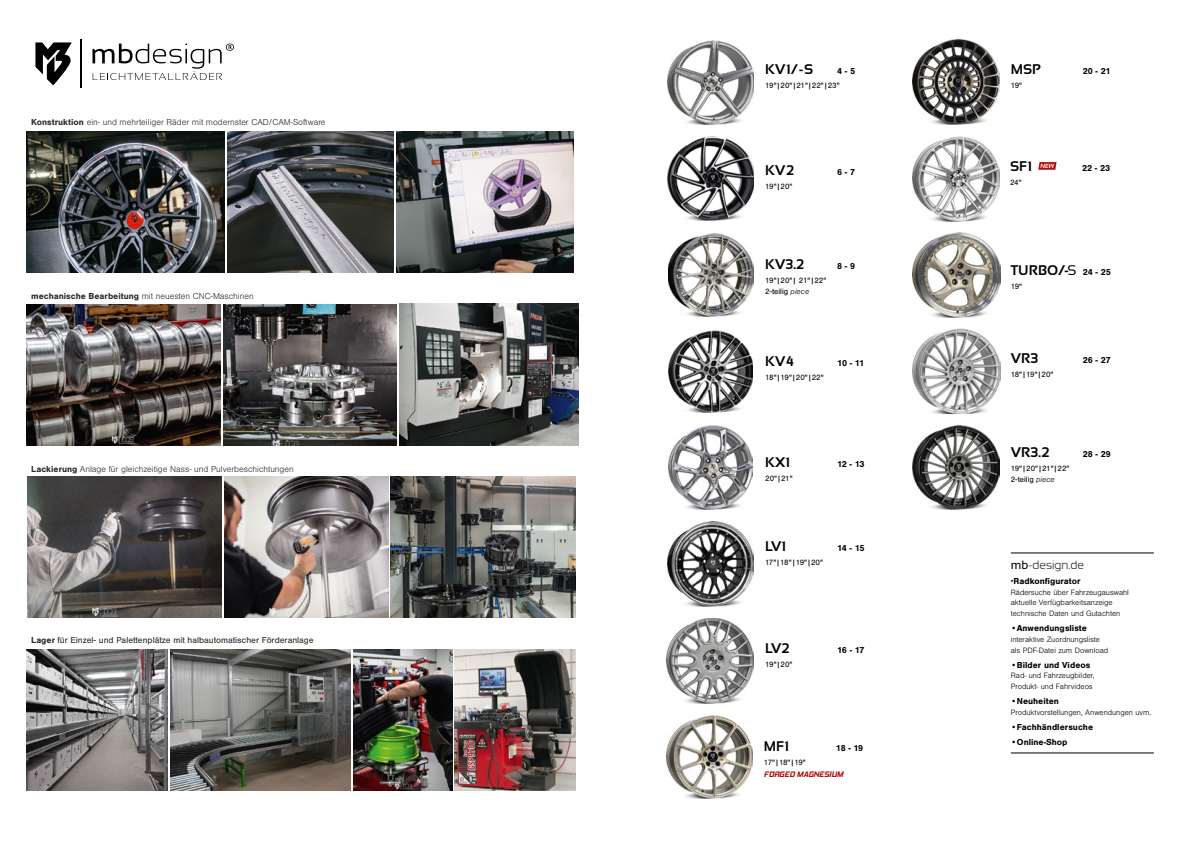
<style>
.page{position:relative;width:1191px;height:842px;background:#fff}
.page>*{position:absolute;margin:0;border:0;box-sizing:border-box;transform-origin:0 0}
.t1{font:700 14px "Sansation";color:#000}
.t2{font:300 12px "Sansation";color:#000}
.t3{font:300 9px "Sans";color:#282827}
.t4{font:700 9px "Sans";color:#000}
.t5{font:9px "Sans";color:#282827}
.t6{font:300 8px/10.8px "Sans";color:#000}
.t7{font:8px/11px "Sans";letter-spacing:-.005em;color:#000}
.t8{font:italic 700 8px "Hemi Head Rg";color:#b10a0c}
.t9{font:italic 700 6px "Sansation";color:#fff}
.s1{font-weight:700}
.s2{font-weight:300;font-style:italic}
.s3{font-weight:400}
.s4{font-family:"Sans";font-size:9px}
.s5{font-family:"Sansation";font-weight:300}
</style>
<div class="page">
<img style="left:27px;top:649px;width:141px;height:141px">
<img style="left:396px;top:132px;width:177px;height:141px">
<img style="left:228px;top:132px;width:165px;height:141px">
<img style="left:399px;top:304px;width:179px;height:141px">
<img style="left:27px;top:132px;width:198px;height:141px">
<img style="left:223px;top:304px;width:173px;height:141px">
<img style="left:27px;top:304px;width:193px;height:141px">
<img style="left:224px;top:477px;width:164px;height:140px">
<img style="left:27px;top:477px;width:194px;height:141px">
<img style="left:170px;top:649px;width:180px;height:141px">
<img style="left:353px;top:649px;width:99px;height:141px">
<img style="left:455px;top:649px;width:120px;height:141px">
<img style="left:391px;top:477px;width:184px;height:141px">
<img style="left:668px;top:40px;width:86px;height:84px">
<img style="left:668px;top:137px;width:86px;height:84px">
<img style="left:668px;top:233px;width:85px;height:83px">
<img style="left:668px;top:330px;width:85px;height:82px">
<img style="left:669px;top:426px;width:83px;height:84px">
<img style="left:668px;top:522px;width:85px;height:85px">
<img style="left:666px;top:618px;width:87px;height:85px">
<img style="left:666px;top:715px;width:86px;height:83px">
<img style="left:912px;top:426px;width:87px;height:84px">
<img style="left:912px;top:40px;width:87px;height:85px">
<img style="left:912px;top:232px;width:88px;height:85px">
<img style="left:912px;top:136px;width:87px;height:85px">
<img style="left:912px;top:329px;width:88px;height:85px">
<hr style="left:80px;top:40px;width:2px;height:48px;background:#000">
<svg style="left:35px;top:42px;width:37px;height:43px"></svg>
<svg style="left:92px;top:44px;width:142px;height:36px"></svg>
<svg style="left:1038px;top:162px;width:18px;height:8px"></svg>
<hr style="left:1010px;top:553px;width:143px;height:1px;background:#000">
<hr style="left:1010px;top:753px;width:143px;height:1px;background:#000">
<p class="t3" style="left:31px;top:117px;width:296px"><span class="s1">Konstruktion</span> ein- und mehrteiliger Räder mit modernster CAD/CAM-Software</p>
<p class="t3" style="left:31px;top:291px;width:224px"><span class="s1">mechanische Bearbeitung</span> mit neuesten CNC-Maschinen</p>
<p class="t3" style="left:31px;top:464px;width:264px"><span class="s1">Lackierung</span> Anlage für gleichzeitige Nass- und Pulverbeschichtungen</p>
<p class="t5" style="left:31px;top:635px;width:284px"><span class="s1">Lager</span> für Einzel- und Palettenplätze mit halbautomatischer Förderanlage</p>
<h1 class="t1" style="left:765px;top:62px;width:50px">KV1/-S</h1>
<p class="t4" style="left:837px;top:66px;width:19px">4 - 5</p>
<p class="t7" style="left:765px;top:80px;width:76px">19"|20"|21"|22"|23"</p>
<h1 class="t1" style="left:765px;top:163px;width:31px">KV2</h1>
<p class="t4" style="left:837px;top:167px;width:19px">6 - 7</p>
<p class="t7" style="left:765px;top:181px;width:29px">19"|20"</p>
<h1 class="t1" style="left:765px;top:257px;width:41px">KV3.2</h1>
<p class="t4" style="left:837px;top:261px;width:19px">8 - 9</p>
<p class="t7" style="left:765px;top:275px;width:62px">19"|20"| 21"|22"<br>2-teilig <span class="s2">piece</span></p>
<h1 class="t1" style="left:765px;top:353px;width:30px">KV4</h1>
<p class="t4" style="left:837px;top:358px;width:29px">10 - 11</p>
<p class="t7" style="left:765px;top:372px;width:60px">18"|19"|20"|22"</p>
<h1 class="t1" style="left:765px;top:454px;width:26px">KX1</h1>
<p class="t4" style="left:837px;top:458px;width:29px">12 - 13</p>
<p class="t7" style="left:765px;top:473px;width:29px">20"|21"</p>
<h1 class="t1" style="left:765px;top:539px;width:22px">LV1</h1>
<p class="t4" style="left:837px;top:543px;width:29px">14 - 15</p>
<p class="t7" style="left:765px;top:557px;width:59px">17"|18"|19"|20"</p>
<h1 class="t1" style="left:765px;top:640px;width:26px">LV2</h1>
<p class="t4" style="left:837px;top:645px;width:29px">16 - 17</p>
<p class="t7" style="left:765px;top:659px;width:29px">19"|20"</p>
<h1 class="t1" style="left:764px;top:739px;width:26px">MF1</h1>
<p class="t4" style="left:836px;top:743px;width:29px">18 - 19</p>
<p class="t7" style="left:764px;top:757px;width:43px">17"|18"|19"</p>
<p class="t8" style="left:764px;top:770px;width:81px">FORGED MAGNESIUM</p>
<h1 class="t1" style="left:1010px;top:61px;width:31px">MSP</h1>
<p class="t4" style="left:1082px;top:66px;width:29px">20 - 21</p>
<p class="t7" style="left:1010px;top:80px;width:13px">19"</p>
<h1 class="t1" style="left:1010px;top:158px;width:23px">SF1</h1>
<p class="t4" style="left:1082px;top:163px;width:30px">22 - 23</p>
<p class="t7" style="left:1010px;top:177px;width:13px">24"</p>
<p class="t9" style="left:1040px;top:163px;width:16px">NEW</p>
<h1 class="t1" style="left:1010px;top:262px;width:101px">TURBO/-<span class="s3">S</span> <span class="s4">24 - 25</span></h1>
<p class="t7" style="left:1010px;top:281px;width:13px">19"</p>
<h1 class="t1" style="left:1010px;top:351px;width:29px">VR3</h1>
<p class="t4" style="left:1082px;top:355px;width:29px">26 - 27</p>
<p class="t7" style="left:1010px;top:369px;width:44px">18"|19"|20"</p>
<h1 class="t1" style="left:1010px;top:444px;width:40px">VR3.2</h1>
<p class="t4" style="left:1082px;top:449px;width:30px">28 - 29</p>
<p class="t7" style="left:1010px;top:463px;width:60px">19"|20"|21"|22"<br>2-teilig <span class="s2">piece</span></p>
<h2 class="t2" style="left:1010px;top:558px;width:75px"><span class="s3">mb</span>-design.de</h2>
<p class="t4" style="left:1010px;top:576px;width:71px"><span class="s5">•</span>Radkonfigurator</p>
<p class="t6" style="left:1010px;top:587px;width:120px">Rädersuche über Fahrzeugauswahl aktuelle Verfügbarkeitsanzeige technische Daten und Gutachten</p>
<p class="t4" style="left:1010px;top:623px;width:78px">•Anwendungsliste</p>
<p class="t6" style="left:1010px;top:634px;width:99px">interaktive Zuordnungsliste als PDF-Datei zum Download</p>
<p class="t4" style="left:1010px;top:659px;width:81px">•Bilder und Videos</p>
<p class="t6" style="left:1010px;top:671px;width:85px">Rad- und Fahrzeugbilder,<br>Produkt- und Fahrvideos</p>
<p class="t4" style="left:1010px;top:696px;width:50px">•Neuheiten</p>
<p class="t6" style="left:1010px;top:707px;width:142px">Produktvorstellungen, Anwendungen uvm.</p>
<p class="t4" style="left:1010px;top:722px;width:84px">•Fachhändlersuche</p>
<p class="t4" style="left:1010px;top:736px;width:58px">•Online-Shop</p>
</div>
